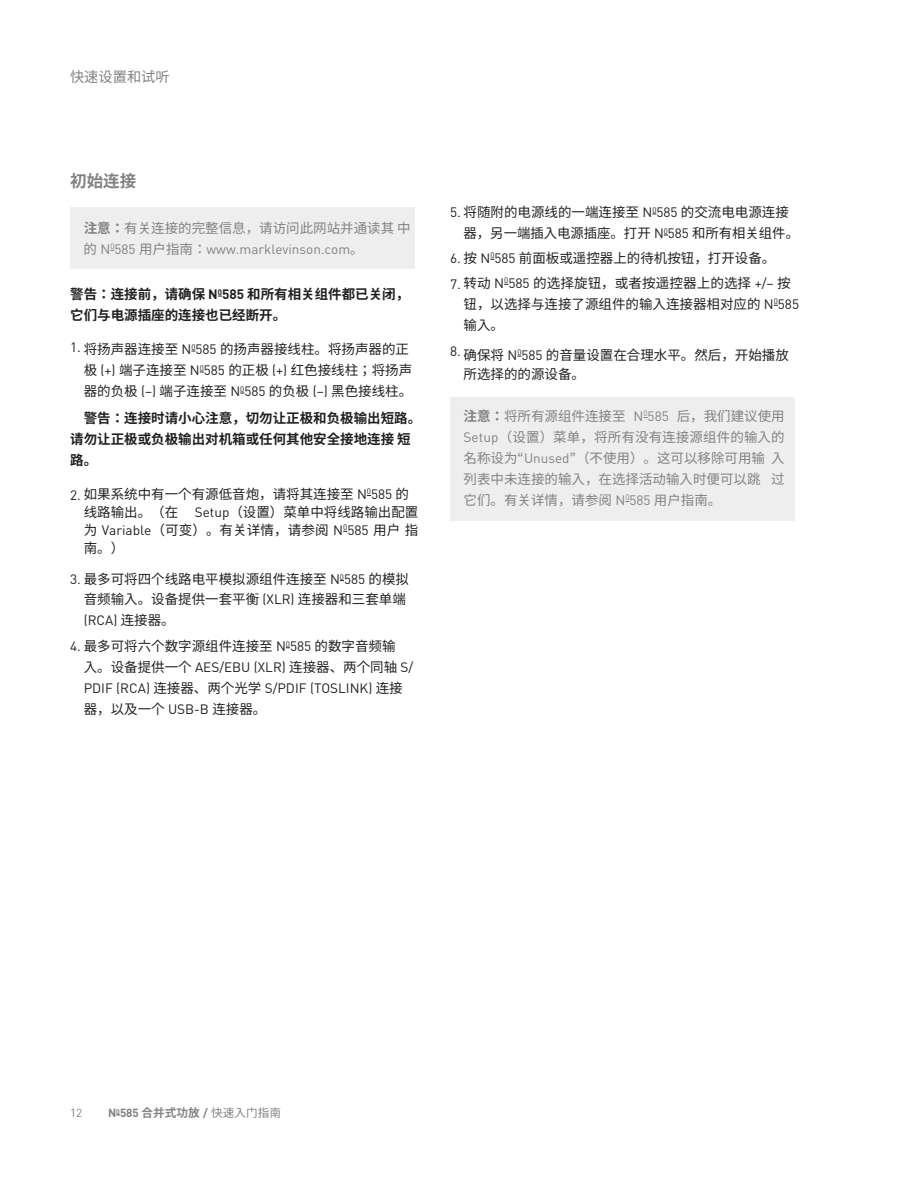
<style>
.page{position:relative;width:918px;height:1188px;background:#fff}
.page>*{position:absolute;margin:0;border:0;box-sizing:border-box;transform-origin:0 0}
.ParaStyle01-Leading{font:700 16.5px "Noto Sans CJ Kjp";color:#808285}
.ParaStyle01-Leading-2{font:14.25px "Noto Sans CJ Kjp";color:#808285}
.ParaStyle10-Leading{font:13.5px/21px "Noto Sans CJ Kjp";color:#231f20}
.ParaStyle05-Leading{font:13.5px/21px "Noto Sans CJ Kjp";color:#808285;text-align:justify}
.ParaStyle01-Leading-3{font:13.5px/21px "Noto Sans CJ Kjp";color:#231f20}
.ParaStyle08-Leading{font:13.5px/21px "Noto Sans CJ Kjp";color:#231f20}
.ParaStyle01-Leading-4{font:13.5px/21px "DINOT";color:#231f20}
.ParaStyle09-Leading{font:700 13.5px/21px "Noto Sans CJ Kjp";color:#231f20}
.ParaStyle05-Leading-2{font:13.5px/18px "Noto Sans CJ Kjp";color:#231f20;text-align:justify}
.ParaStyle09-Leading-2{font:13.5px/21px "Noto Sans CJ Kjp";color:#808285}
.ParaStyle09-Leading-3{font:13.5px/21px "Noto Sans CJ Kjp";color:#231f20}
.ParaStyle10-Leading-2{font:700 13.5px "Noto Sans CJ Kjp";color:#231f20}
.ParaStyle02-Leading{font:11.7px "Noto Sans CJ Kjp";color:#808285}
.ParaStyle02-Leading-2{font:11.7px "DINOT";color:#808285}
.s1{font-weight:700}
.s2{font-family:"DINOT"}
.s3{font-family:"Noto Sans CJ Kjp"}
.s4{font-family:"DINOT";font-weight:700}
</style>
<div class="page">
<div style="left:70px;top:207px;width:345px;height:62px;background:#eeeeef"></div>
<div style="left:450px;top:397px;width:345px;height:124px;background:#eeeeef"></div>
<p class="ParaStyle01-Leading-2" style="left:70px;top:69px;width:101px">快速设置和试听</p>
<p class="ParaStyle01-Leading" style="left:70px;top:172px;width:68px">初始连接</p>
<p class="ParaStyle09-Leading-2" style="left:84px;top:218px;width:329px"><span class="s1">注意：</span>有关连接的完整信息，请访问此网站并通读其 中的 <span class="s2">N</span><sup>0</sup><span class="s2">585</span> 用户指南：<span class="s2">www.marklevinson.com</span>。</p>
<p class="ParaStyle09-Leading" style="left:70px;top:284px;width:341px">警告：连接前，请确保 <span class="s2">N</span><sup>0</sup><span class="s2">585</span> 和所有相关组件都已关闭，它们与电源插座的连接也已经断开。</p>
<p class="ParaStyle08-Leading" style="left:84px;top:339px;width:330px">将扬声器连接至 <span class="s2">N</span><sup>0</sup><span class="s2">585</span> 的扬声器接线柱。将扬声器的正极 <span class="s2">(+)</span> 端子连接至 <span class="s2">N</span><sup>0</sup><span class="s2">585</span> 的正极 <span class="s2">(+)</span> 红色接线柱；将扬声</p>
<p class="ParaStyle10-Leading" style="left:84px;top:381px;width:330px">器的负极 <span class="s2">(–)</span> 端子连接至 <span class="s2">N</span><sup>0</sup><span class="s2">585</span> 的负极 <span class="s2">(–)</span> 黑色接线柱。</p>
<p class="ParaStyle01-Leading-4" style="left:70px;top:336px;width:12px">1.</p>
<p class="ParaStyle10-Leading-2" style="left:84px;top:410px;width:339px">警告：连接时请小心注意，切勿让正极和负极输出短路。</p>
<p class="ParaStyle09-Leading" style="left:70px;top:429px;width:342px">请勿让正极或负极输出对机箱或任何其他安全接地连接短路。</p>
<p class="ParaStyle08-Leading" style="left:70px;top:484px;width:340px"><span class="s2">2.</span> 如果系统中有一个有源低音炮，请将其连接至 <span class="s2">N</span><sup>0</sup><span class="s2">585</span> 的</p>
<p class="ParaStyle05-Leading-2" style="left:84px;top:503px;width:336px">线路输出。（在 <span class="s2">Setup</span>（设置）菜单中将线路输出配置为 <span class="s2">Variable</span>（可变）。有关详情，请参阅 <span class="s2">N</span><sup>0</sup><span class="s2">585</span> 用户指南。）</p>
<p class="ParaStyle10-Leading" style="left:70px;top:569px;width:340px"><span class="s2">3.</span> 最多可将四个线路电平模拟源组件连接至 <span class="s2">N</span><sup>0</sup><span class="s2">585</span> 的模拟</p>
<p class="ParaStyle09-Leading-3" style="left:84px;top:588px;width:324px">音频输入。设备提供一套平衡 <span class="s2">(XLR)</span> 连接器和三套单端<span class="s2">(RCA)</span> 连接器。</p>
<p class="ParaStyle01-Leading-3" style="left:70px;top:636px;width:327px"><span class="s2">4.</span> 最多可将六个数字源组件连接至 <span class="s2">N</span><sup>0</sup><span class="s2">585</span> 的数字音频输</p>
<p class="ParaStyle01-Leading-4" style="left:84px;top:656px;width:331px"><span class="s3">入。设备提供一个</span> AES/EBU (XLR) <span class="s3">连接器、两个同轴</span> S/<br>PDIF (RCA) <span class="s3">连接器、两个光学</span> S/PDIF (TOSLINK) <span class="s3">连接器，以及一个</span> USB-B <span class="s3">连接器。</span></p>
<p class="ParaStyle01-Leading-3" style="left:464px;top:202px;width:337px;text-indent:-14px"><span class="s2">5.</span> 将随附的电源线的一端连接至 <span class="s2">N</span><sup>0</sup><span class="s2">585</span> 的交流电电源连接器，另一端插入电源插座。打开 <span class="s2">N</span><sup>0</sup><span class="s2">585</span> 和所有相关组件。</p>
<p class="ParaStyle01-Leading-3" style="left:450px;top:248px;width:327px"><span class="s2">6.</span> 按 <span class="s2">N</span><sup>0</sup><span class="s2">585</span> 前面板或遥控器上的待机按钮，打开设备。</p>
<p class="ParaStyle10-Leading" style="left:464px;top:273px;width:337px;text-indent:-14px"><span class="s2">7.</span> 转动 <span class="s2">N</span><sup>0</sup><span class="s2">585</span> 的选择旋钮，或者按遥控器上的选择 <span class="s2">+/–</span> 按钮，以选择与连接了源组件的输入连接器相对应的 <span class="s2">N</span><sup>0</sup><span class="s2">585</span>输入。</p>
<p class="ParaStyle10-Leading" style="left:464px;top:345px;width:327px;line-height:19.5px">确保将 <span class="s2">N</span><sup>0</sup><span class="s2">585</span> 的音量设置在合理水平。然后，开始播放所选择的的源设备。</p>
<p class="ParaStyle01-Leading-4" style="left:450px;top:340px;width:12px">8.</p>
<p class="ParaStyle05-Leading" style="left:464px;top:406px;width:323px"><span class="s1">注意：</span>将所有源组件连接至 <span class="s2">N</span><sup>0</sup><span class="s2">585</span> 后，我们建议使用<span class="s2">Setup</span>（设置）菜单，将所有没有连接源组件的输入的名称设为“<span class="s2">Unused</span>”（不使用）。这可以移除可用输 入列表中未连接的输入，在选择活动输入时便可以跳 过它们。有关详情，请参阅 <span class="s2">N</span><sup>0</sup><span class="s2">585</span> 用户指南。</p>
<p class="ParaStyle02-Leading-2" style="left:70px;top:1105px;width:14px">12</p>
<p class="ParaStyle02-Leading" style="left:108px;top:1106px;width:174px"><span class="s4">N</span><sup>0</sup><span class="s4">585</span> <span class="s1">合并式功放</span> <span class="s4">/</span> 快速入门指南</p>
</div>
